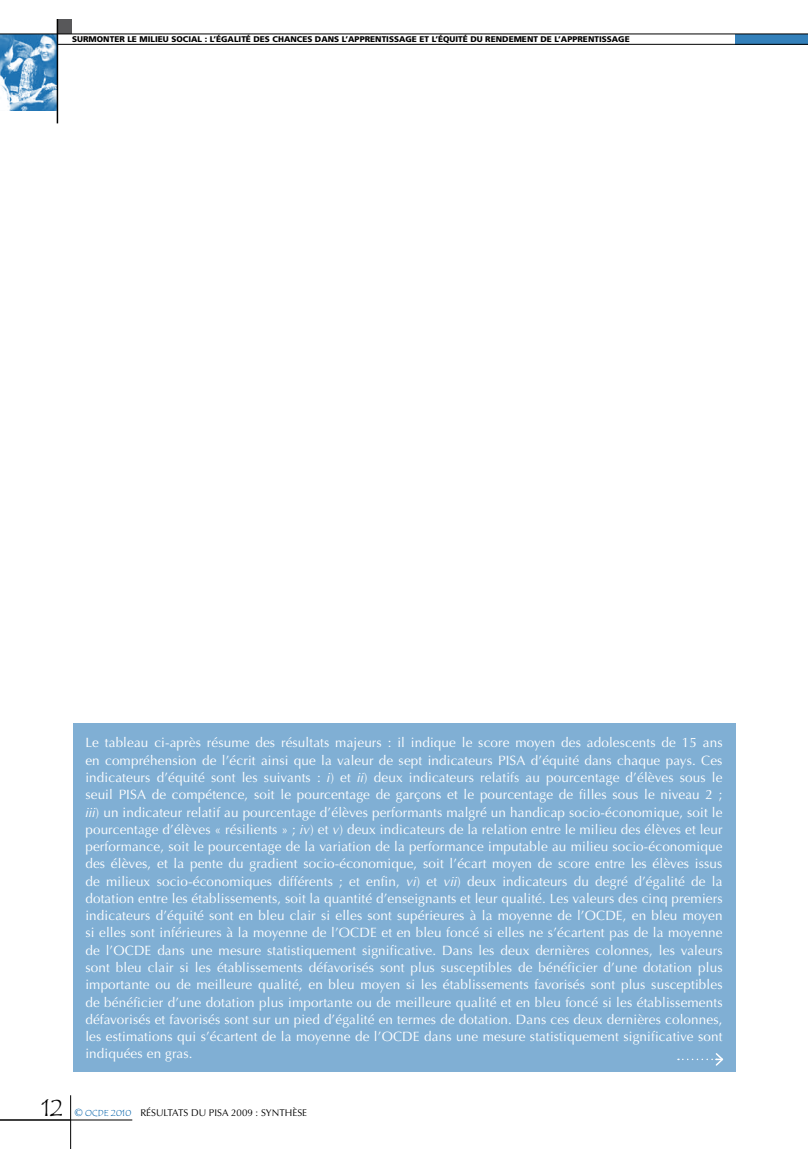
<style>
.page{position:relative;width:808px;height:1149px;background:#fff}
.page>*{position:absolute;margin:0;border:0;box-sizing:border-box;transform-origin:0 0}
.t1{font:24px "Tempus Sans ITC";color:#000}
.t2{font:13.5px/17.2px "Optima LT Std";letter-spacing:.01em;color:#fff;text-align:justify}
.t3{font:9.75px "Optima LT Std";color:#000}
.t4{font:900 8.25px "Frutiger LT Std";color:#000}
.s1{font-style:italic}
.s2{font-size:10.5px;color:#0060a9}
.s3{font-family:"Tempus Sans ITC";font-size:9px;color:#0060a9}
</style>
<div class="page">
<img style="left:0;top:35px;width:57px;height:76px">
<div style="left:57px;top:19px;width:15px;height:15px;background:#58585a"></div>
<hr style="left:70px;top:1094px;width:1px;height:54px;background:#000">
<hr style="left:71px;top:1119px;width:61px;height:1px;background:#000">
<div style="left:736px;top:34px;width:71px;height:10px;background:#3380ba"></div>
<hr style="left:0;top:34px;width:807px;height:1px;background:#000">
<hr style="left:57px;top:44px;width:750px;height:1px;background:#000">
<hr style="left:57px;top:19px;width:1px;height:104px;background:#000">
<hr style="left:0;top:1118px;width:71px;height:2px;background:#000">
<div style="left:73px;top:723px;width:662px;height:348px;background:#80afd4"></div>
<svg style="left:678px;top:1053px;width:46px;height:13px"></svg>
<p class="t4" style="left:72px;top:34px;width:559px">SURMONTER LE MILIEU SOCIAL : L’ÉGALITÉ DES CHANCES DANS L’APPRENTISSAGE ET L’ÉQUITÉ DU RENDEMENT DE L’APPRENTISSAGE</p>
<p class="t2" style="left:85px;top:734px;width:639px">Le tableau ci-après résume des résultats majeurs : il indique le score moyen des adolescents de 15 ans en compréhension de l’écrit ainsi que la valeur de sept indicateurs PISA d’équité dans chaque pays. Ces indicateurs d’équité sont les suivants : <span class="s1">i</span>) et <span class="s1">ii</span>) deux indicateurs relatifs au pourcentage d’élèves sous le seuil PISA de compétence, soit le pourcentage de garçons et le pourcentage de filles sous le niveau 2 ; <span class="s1">iii</span>) un indicateur relatif au pourcentage d’élèves performants malgré un handicap socio-économique, soit le pourcentage d’élèves « résilients » ; <span class="s1">iv</span>) et <span class="s1">v</span>) deux indicateurs de la relation entre le milieu des élèves et leur performance, soit le pourcentage de la variation de la performance imputable au milieu socio-économique des élèves, et la pente du gradient socio-économique, soit l’écart moyen de score entre les élèves issus de milieux socio-économiques différents ; et enfin, <span class="s1">vi</span>) et <span class="s1">vii</span>) deux indicateurs du degré d’égalité de la dotation entre les établissements, soit la quantité d’enseignants et leur qualité. Les valeurs des cinq premiers indicateurs d’équité sont en bleu clair si elles sont supérieures à la moyenne de l’OCDE, en bleu moyen si elles sont inférieures à la moyenne de l’OCDE et en bleu foncé si elles ne s’écartent pas de la moyenne de l’OCDE dans une mesure statistiquement significative. Dans les deux dernières colonnes, les valeurs sont bleu clair si les établissements défavorisés sont plus susceptibles de bénéficier d’une dotation plus importante ou de meilleure qualité, en bleu moyen si les établissements favorisés sont plus susceptibles de bénéficier d’une dotation plus importante ou de meilleure qualité et en bleu foncé si les établissements défavorisés et favorisés sont sur un pied d’égalité en termes de dotation. Dans ces deux dernières colonnes, les estimations qui s’écartent de la moyenne de l’OCDE dans une mesure statistiquement significative sont indiquées en gras.</p>
<h1 class="t1" style="left:41px;top:1091px;width:24px">12</h1>
<p class="t3" style="left:75px;top:1106px;width:234px"><span class="s2">©</span> <span class="s3">OCDE 2010</span> RÉSULTATS DU PISA 2009 : SYNTHÈSE</p>
</div>
